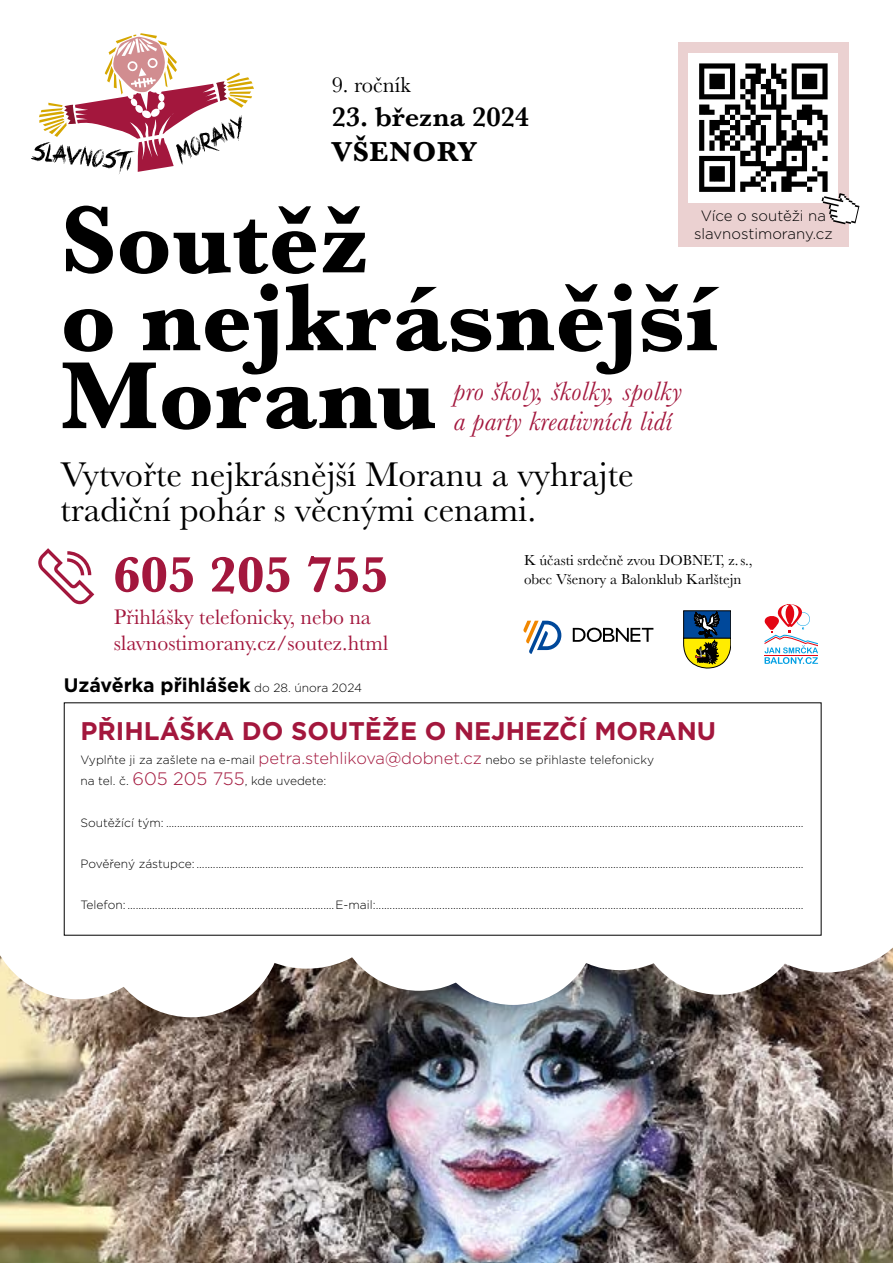
<style>
.page{position:relative;width:893px;height:1263px;background:#fff}
.page>*{position:absolute;margin:0;border:0;box-sizing:border-box;transform-origin:0 0}
.t1{font:700 99px/77.8px "Baskerville";color:#000}
.t2{font:700 51.45px "Baskerville";color:#a3173d}
.t3{font:35.55px/35.5px "Baskerville";color:#000}
.t4{font:600 28.5px "Baskerville";color:#000}
.t5{font:700 28.5px "Baskerville";letter-spacing:.03em;color:#000}
.t6{font:italic 27.75px/29.7px "Baskerville";letter-spacing:.01em;color:#a3173d}
.t7{font:700 25.5px "Gotham";color:#a3173d}
.t8{font:22.5px "Baskerville";color:#000}
.t9{font:21.75px/26.1px "Baskerville";color:#a3173d}
.t10{font:700 19.5px "Gotham";color:#000}
.t11{font:15px/18.5px "Baskerville";color:#000}
.t12{font:300 15px/18px "Gotham";color:#000;text-align:center}
.t13{font:300 12px/21.6px "Gotham";color:#000}
.s1{font-weight:300;font-size:12px}
.s2{font-size:16.5px;color:#a3173d}
.s3{font-size:18px;color:#a3173d}
</style>
<div class="page">
<div style="left:678px;top:43px;width:170px;height:204px;background:#ebd1d1"></div>
<img style="left:0;top:958px;width:893px;height:305px">
<svg style="left:0;top:818px;width:137px;height:181px"></svg>
<div style="left:101px;top:836px;width:181px;height:181px;background:#fff;border-radius:50%"></div>
<div style="left:335px;top:822px;width:169px;height:169px;background:#fff;border-radius:50%"></div>
<div style="left:429px;top:836px;width:169px;height:169px;background:#fff;border-radius:50%"></div>
<div style="left:536px;top:801px;width:169px;height:169px;background:#fff;border-radius:50%"></div>
<div style="left:635px;top:826px;width:169px;height:169px;background:#fff;border-radius:50%"></div>
<svg style="left:777px;top:947px;width:116px;height:25px"></svg>
<div style="left:212px;top:778px;width:190px;height:191px;background:#fff;border-radius:50%"></div>
<div style="left:689px;top:53px;width:149px;height:149px;background:#fff"></div>
<svg style="left:699px;top:63px;width:160px;height:161px"></svg>
<svg style="left:31px;top:33px;width:223px;height:141px"></svg>
<svg style="left:765px;top:604px;width:53px;height:60px"></svg>
<svg style="left:523px;top:621px;width:38px;height:33px"></svg>
<svg style="left:573px;top:628px;width:80px;height:14px"></svg>
<svg style="left:683px;top:612px;width:48px;height:56px;background:#657449"></svg>
<svg style="left:38px;top:548px;width:56px;height:56px"></svg>
<h3 class="t8" style="left:332px;top:70px;width:81px">9. ročník</h3>
<h3 class="t4" style="left:332px;top:97px;width:199px">23. března 2024</h3>
<h3 class="t5" style="left:332px;top:131px;width:147px">VŠENORY</h3>
<h1 class="t1" style="left:61px;top:202px;width:659px">Soutěž<br>o nejkrásnější<br>Moranu</h1>
<h3 class="t3" style="left:61px;top:457px;width:575px">Vytvořte nejkrásnější Moranu a vyhrajte tradiční pohár s věcnými cenami.</h3>
<h2 class="t2" style="left:113px;top:539px;width:278px">605 205 755</h2>
<h3 class="t9" style="left:114px;top:604px;width:276px">Přihlášky telefonicky, nebo na slavnostimorany.cz/soutez.html</h3>
<p class="t12" style="left:694px;top:206px;width:140px">Více o soutěži na slavnostimorany.cz</p>
<h3 class="t6" style="left:454px;top:376px;width:230px">pro školy, školky, spolky a party kreativních lidí</h3>
<p class="t11" style="left:524px;top:551px;width:230px">K účasti srdečně zvou DOBNET, z.s., obec Všenory a Balonklub Karlštejn</p>
<h3 class="t10" style="left:64px;top:672px;width:300px">Uzávěrka přihlášek <span class="s1">do 28. února 2024</span></h3>
<h3 class="t7" style="left:80px;top:714px;width:637px">PŘIHLÁŠKA DO SOUTĚŽE O NEJHEZČÍ MORANU</h3>
<p class="t13" style="left:80px;top:748px;width:575px">Vyplňte ji za zašlete na e-mail <span class="s2">petra.stehlikova@dobnet.cz</span> nebo se přihlaste telefonicky na tel. č. <span class="s3">605 205 755</span>, kde uvedete:</p>
<p class="t13" style="left:80px;top:811px;width:725px">Soutěžící tým: .......................................................................................................................................................................................................................................</p>
<p class="t13" style="left:80px;top:853px;width:725px">Pověřený zástupce: ............................................................................................................................................................................................................................</p>
<p class="t13" style="left:80px;top:894px;width:725px">Telefon: ...........................................................................E-mail:...........................................................................................................................................................</p>
</div>
